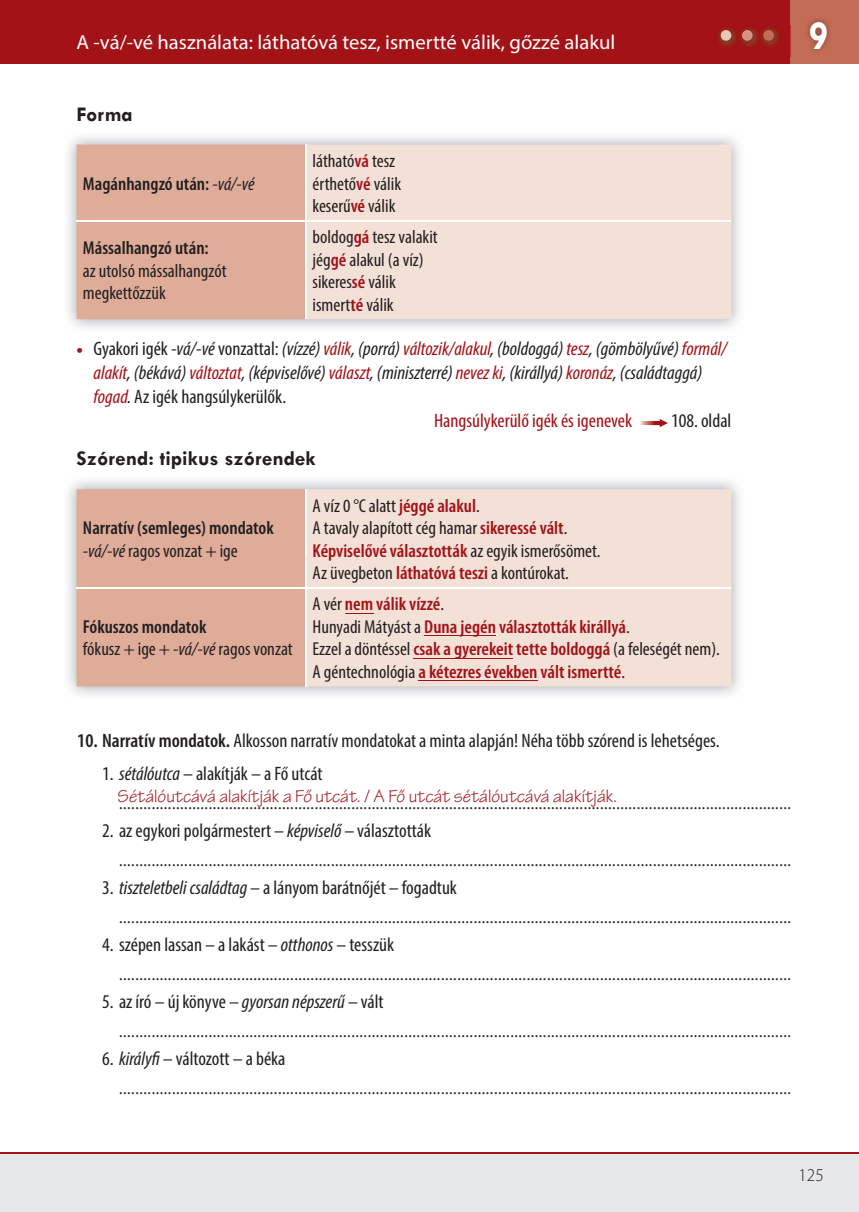
<style>
.page{position:relative;width:859px;height:1212px;background:#fff}
.page>*{position:absolute;margin:0;border:0;box-sizing:border-box;transform-origin:0 0}
.t1{font:700 42px "Tw Cen";color:#fff;scale:.85 1}
.t2{font:700 21px "Tw Cen";color:#231f20}
.t3{font:20.25px "Myriad Pro";color:#fff}
.t4{font:condensed 19.5px "Myriad Pro";color:#231f20}
.t5{font:italic condensed 19.5px "Myriad Pro";color:#231f20}
.t6{font:condensed 19.5px "Myriad Pro";color:#a21217}
.t7{font:condensed 18.75px/22.5px "Myriad Pro";color:#231f20}
.t8{font:600 condensed 18.75px/22.5px "Myriad Pro";color:#a21217}
.t9{font:600 condensed 18.75px/22.5px "Myriad Pro";color:#231f20}
.t10{font:18.75px "Tekton Pro";color:#a21217}
.t11{font:300 18px "Myriad Pro";color:#231f20;scale:.95 1}
.t12{font:16.5px "Myriad Pro";color:#231f20}
.s1{font-weight:400;font-style:italic}
.s2{font-weight:600;color:#a21217}
.s3{font-style:normal;font-size:25.5px;color:#a21217}
.s4{font-style:normal}
.s5{color:#a21217}
.s6{font-style:italic;color:#a21217}
.s7{font-style:italic}
.s8{font-weight:400}
.s9{font-weight:600}
.s10{font-weight:400;color:#231f20}
</style>
<div class="page">
<div style="left:0;top:1152px;width:859px;height:60px;background:#e6e7e9"></div>
<div style="left:0;top:0;width:791px;height:64px;background:#a21217"></div>
<div style="left:791px;top:0;width:68px;height:64px;background:#c36d56"></div>
<img style="left:748px;top:28px;width:10px;height:18px">
<div style="left:742px;top:30px;width:11px;height:11px;background:#d59580;border-radius:50%"></div>
<img style="left:718px;top:28px;width:30px;height:18px">
<svg style="left:742px;top:30px;width:6px;height:11px"></svg>
<div style="left:721px;top:30px;width:10px;height:11px;background:#e9c6b8;border-radius:50%"></div>
<img style="left:769px;top:28px;width:10px;height:18px">
<img style="left:761px;top:28px;width:8px;height:18px">
<div style="left:763px;top:30px;width:11px;height:11px;background:#c36d56;border-radius:50%"></div>
<hr style="left:0;top:1152px;width:859px;height:2px;background:#a21217">
<img style="left:68px;top:136px;width:672px;height:192px">
<div style="left:77px;top:145px;width:228px;height:174px;background:#deac99"></div>
<div style="left:307px;top:145px;width:424px;height:174px;background:#f3e0d7"></div>
<hr style="left:77px;top:220px;width:654px;height:1px;background:#fff">
<hr style="left:305px;top:145px;width:2px;height:75px;background:#fff">
<hr style="left:305px;top:221px;width:2px;height:98px;background:#fff">
<svg style="left:640px;top:419px;width:28px;height:8px"></svg>
<img style="left:68px;top:480px;width:672px;height:216px">
<div style="left:77px;top:489px;width:228px;height:197px;background:#deac99"></div>
<div style="left:307px;top:489px;width:424px;height:197px;background:#f3e0d7"></div>
<hr style="left:77px;top:587px;width:654px;height:2px;background:#fff">
<hr style="left:305px;top:489px;width:2px;height:98px;background:#fff">
<hr style="left:305px;top:589px;width:2px;height:97px;background:#fff">
<svg style="left:345px;top:613px;width:28px;height:1px"></svg>
<hr style="left:424px;top:636px;width:72px;height:1px;background:#a21217">
<hr style="left:414px;top:658px;width:99px;height:1px;background:#a21217">
<hr style="left:418px;top:681px;width:120px;height:1px;background:#a21217">
<p class="t3" style="left:77px;top:34px;width:540px">A -vá/-vé használata: láthatóvá tesz, ismertté válik, gőzzé alakul</p>
<h1 class="t1" style="left:809px;top:13px;width:24px">9</h1>
<p class="t2" style="left:77px;top:103px;width:58px">Forma</p>
<p class="t9" style="left:83px;top:174px;width:173px">Magánhangzó után: <span class="s1">-vá/-vé</span></p>
<p class="t7" style="left:313px;top:151px;width:90px">látható<span class="s2">vá</span> tesz érthető<span class="s2">vé</span> válik keserű<span class="s2">vé</span> válik</p>
<p class="t7" style="left:313px;top:227px;width:127px">boldog<span class="s2">gá</span> tesz valakit jég<span class="s2">gé</span> alakul (a víz) sikeres<span class="s2">sé</span> válik ismert<span class="s2">té</span> válik</p>
<p class="t5" style="left:77px;top:342px;width:652px"><span class="s3">•</span> <span class="s4">Gyakori igék</span> -vá/-vé <span class="s4">vonzattal:</span> (vízzé) <span class="s5">válik</span>, (porrá) <span class="s5">változik/alakul</span>, (boldoggá) <span class="s5">tesz</span>, (gömbölyűvé) <span class="s5">formál/</span></p>
<p class="t5" style="left:94px;top:366px;width:610px"><span class="s5">alakít</span>, (békává) <span class="s5">változtat</span>, (képviselővé) <span class="s5">választ</span>, (miniszterré) <span class="s5">nevez ki</span>, (királlyá) <span class="s5">koronáz</span>, (családtaggá)</p>
<p class="t4" style="left:94px;top:390px;width:194px"><span class="s6">fogad</span><span class="s7">.</span> Az igék hangsúlykerülők.</p>
<p class="t6" style="left:434px;top:414px;width:200px">Hangsúlykerülő igék és igenevek</p>
<p class="t4" style="left:671px;top:414px;width:62px">108. oldal</p>
<p class="t2" style="left:77px;top:447px;width:241px">Szórend: tipikus szórendek</p>
<p class="t9" style="left:83px;top:239px;width:127px">Mássalhangzó után:</p>
<p class="t7" style="left:83px;top:261px;width:145px">az utolsó mássalhangzót megkettőzzük</p>
<p class="t9" style="left:83px;top:519px;width:192px">Narratív (semleges) mondatok <span class="s1">-vá/-vé</span> <span class="s8">ragos vonzat + ige</span></p>
<p class="t7" style="left:83px;top:617px;width:211px"><span class="s9">Fókuszos mondatok<br></span>fókusz + ige + <span class="s7">-vá/-vé</span> ragos vonzat</p>
<p class="t7" style="left:313px;top:496px;width:289px">A víz 0 °C alatt <span class="s2">jéggé alakul</span>.<br>A tavaly alapított cég hamar <span class="s2">sikeressé vált</span>.<br><span class="s2">Képviselővé választották</span> az egyik ismerősömet.<br>Az üvegbeton <span class="s2">láthatóvá teszi</span> a kontúrokat.</p>
<p class="t8" style="left:313px;top:595px;width:409px"><span class="s10">A vér</span> nem válik vízzé<span class="s10">.<br>Hunyadi Mátyást a</span> Duna jegén választották királlyá<span class="s10">.<br>Ezzel a döntéssel</span> csak a gyerekeit tette boldoggá <span class="s10">(a feleségét nem).<br>A géntechnológia</span> a kétezres években vált ismertté<span class="s10">.</span></p>
<p class="t4" style="left:77px;top:734px;width:644px"><span class="s9">10. Narratív mondatok.</span> Alkosson narratív mondatokat a minta alapján! Néha több szórend is lehetséges.</p>
<p class="t4" style="left:102px;top:767px;width:222px">1. <span class="s7">sétálóutca –</span> alakítják <span class="s7">–</span> a Fő utcát</p>
<p class="t12" style="left:119px;top:797px;width:673px">.....................................................................................................................................................................</p>
<p class="t4" style="left:102px;top:824px;width:331px">2. az egykori polgármestert – <span class="s7">képviselő –</span> választották</p>
<p class="t12" style="left:119px;top:854px;width:673px">.....................................................................................................................................................................</p>
<p class="t4" style="left:102px;top:881px;width:356px">3. <span class="s7">tiszteletbeli családtag –</span> a lányom barátnőjét <span class="s7">–</span> fogadtuk</p>
<p class="t12" style="left:119px;top:911px;width:673px">.....................................................................................................................................................................</p>
<p class="t4" style="left:102px;top:938px;width:294px">4. szépen lassan – a lakást – <span class="s7">otthonos –</span> tesszük</p>
<p class="t12" style="left:119px;top:968px;width:673px">.....................................................................................................................................................................</p>
<p class="t4" style="left:102px;top:995px;width:283px">5. az író <span class="s7">–</span> új könyve <span class="s7">– gyorsan népszerű –</span> vált</p>
<p class="t12" style="left:119px;top:1025px;width:673px">.....................................................................................................................................................................</p>
<p class="t4" style="left:102px;top:1052px;width:185px">6. <span class="s7">királyfi</span> – változott <span class="s7">–</span> a béka</p>
<p class="t12" style="left:119px;top:1082px;width:673px">.....................................................................................................................................................................</p>
<p class="t10" style="left:118px;top:789px;width:501px">Sétálóutcává alakítják a Fő utcát. / A Fő utcát sétálóutcává alakítják.</p>
<p class="t11" style="left:799px;top:1168px;width:28px">125</p>
</div>
